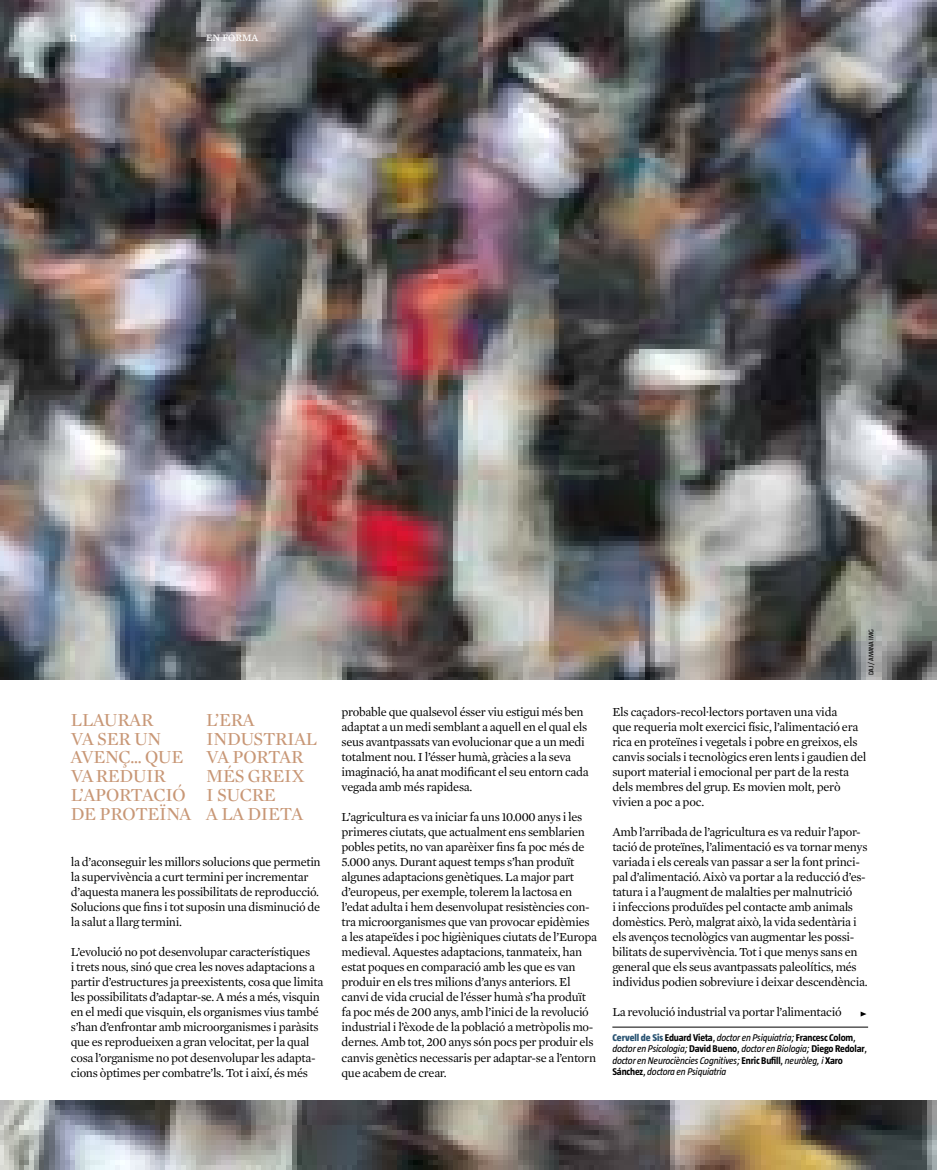
<style>
.page{position:relative;width:939px;height:1170px;background:#fff}
.page>*{position:absolute;margin:0;border:0;box-sizing:border-box;transform-origin:0 0}
.t1{font:18.75px/18.8px "Mercury Display";letter-spacing:-.015em;color:#c89776}
.t2{font:12.5px/15px "Mercury Text G1";letter-spacing:-.025em;color:#000}
.t3{font:italic 10px/11.2px "Taz Barcelona";letter-spacing:-.015em;color:#000}
.t4{font:10px "Mercury Text G4";color:#fff}
.t5{font:6.88px "Taz Barcelona";letter-spacing:-.015em;color:#000}
.s1{font-weight:800;font-style:normal;color:#295372}
.s2{font-weight:700;font-style:normal}
.s3{font-style:normal}
</style>
<div class="page">
<img style="left:0;top:0;width:937px;height:1169px">
<div style="left:0;top:680px;width:939px;height:420px;background:#fff"></div>
<hr style="left:612px;top:1026px;width:256px;height:1px;background:#000">
<svg style="left:861px;top:1011px;width:5px;height:5px"></svg>
<p class="t4" style="left:70px;top:31px;width:9px">11</p>
<p class="t4" style="left:206px;top:31px;width:54px">EN FORMA</p>
<h1 class="t1" style="left:71px;top:710px;width:117px">LLAURAR<br>VA SER UN<br>AVENÇ... QUE<br>VA REDUIR<br>L’APORTACIÓ<br>DE PROTEÏNA</h1>
<h1 class="t1" style="left:206px;top:710px;width:113px">L’ERA<br>INDUSTRIAL<br>VA PO RTAR<br>MÉS GREIX<br>I SUCRE<br>A LA DIETA</h1>
<p class="t2" style="left:71px;top:854px;width:251px">la d’aconseguir les millors solucions que permetin la supervivència a curt termini per incrementar d’aquesta manera les possibilitats de reproducció.<br>Solucions que fins i tot suposin una disminució de la salut a llarg termini.</p>
<p class="t2" style="left:71px;top:944px;width:254px">L’evolució no pot desenvolupar característiques<br>i trets nous, sinó que crea les noves adaptacions a partir d’estructures ja preexistents, cosa que limita les possibilitats d’adaptar-se. A més a més, visquin en el medi que visquin, els organismes vius també s’han d’enfrontar amb microorganismes i paràsits que es reprodueixen a gran velocitat, per la qual cosa l’organisme no pot desenvolupar les adapta&shy;cions òptimes per combatre’ls. Tot i així, és més</p>
<p class="t2" style="left:342px;top:704px;width:249px">probable que qualsevol ésser viu estigui més ben adaptat a un medi semblant a aquell en el qual els seus avantpassats van evolucionar que a un medi totalment nou. I l’ésser humà, gràcies a la seva imaginació, ha anat modificant el seu entorn cada vegada amb més rapidesa.</p>
<p class="t2" style="left:342px;top:809px;width:257px">L’agricultura es va iniciar fa uns 10.000 anys i les primeres ciutats, que actualment ens semblarien pobles petits, no van aparèixer fins fa poc més de 5.000 anys. Durant aquest temps s’han produït algunes adaptacions genètiques. La major part d’europeus, per exemple, tolerem la lactosa en l’edat adulta i hem desenvolupat resistències con&shy;tra microorganismes que van provocar epidèmies a les atapeïdes i poc higièniques ciutats de l’Europa medieval. Aquestes adaptacions, tanmateix, han estat poques en comparació amb les que es van produir en els tres milions d’anys anteriors. El canvi de vida crucial de l’ésser humà s’ha produït fa poc més de 200 anys, amb l’inici de la revolució industrial i l’èxode de la població a metròpolis mo&shy;dernes. Amb tot, 200 anys són pocs per produir els canvis genètics necessaris per adaptar-se a l’entorn que acabem de crear.</p>
<p class="t5" style="left:868px;top:675px;width:47px;rotate:-90deg">DAJ / AMANA IMG</p>
<p class="t2" style="left:612px;top:704px;width:256px">Els caçadors-recol·lectors portaven una vida<br>que requeria molt exercici físic, l’alimentació era rica en proteïnes i vegetals i pobre en greixos, els canvis socials i tecnològics eren lents i gaudien del suport material i emocional per part de la resta dels membres del grup. Es movien molt, però vivien a poc a poc.</p>
<p class="t2" style="left:612px;top:824px;width:257px">Amb l’arribada de l’agricultura es va reduir l’apor&shy;tació de proteïnes, l’alimentació es va tornar menys variada i els cereals van passar a ser la font princi&shy;pal d’alimentació. Això va portar a la reducció d’es&shy;tatura i a l’augment de malalties per malnutrició<br>i infeccions produïdes pel contacte amb animals domèstics. Però, malgrat això, la vida sedentària i els avenços tecnològics van augmentar les possi&shy;bilitats de supervivència. Tot i que menys sans en general que els seus avantpassats paleolítics, més individus podien sobreviure i deixar descendència.</p>
<p class="t2" style="left:612px;top:1004px;width:231px">La revolució industrial va portar l’alimentació</p>
<p class="t3" style="left:612px;top:1032px;width:256px"><span class="s1">Cervell de Sis</span> <span class="s2">Eduard Vieta</span><span class="s3">,</span> doctor en Psiquiatria; <span class="s2">Francesc Colom</span><span class="s3">, </span>doctor en Psicologia; <span class="s2">David Bueno</span><span class="s3">,</span> doctor en Biologia; <span class="s2">Diego Redolar</span><span class="s3">, </span>doctor en Neurociències Cognitives; <span class="s2">Enric Bufill</span><span class="s3">,</span> neuròleg, i <span class="s2">Xaro Sánchez</span><span class="s3">,</span> doctora en Psiquiatria</p>
</div>
